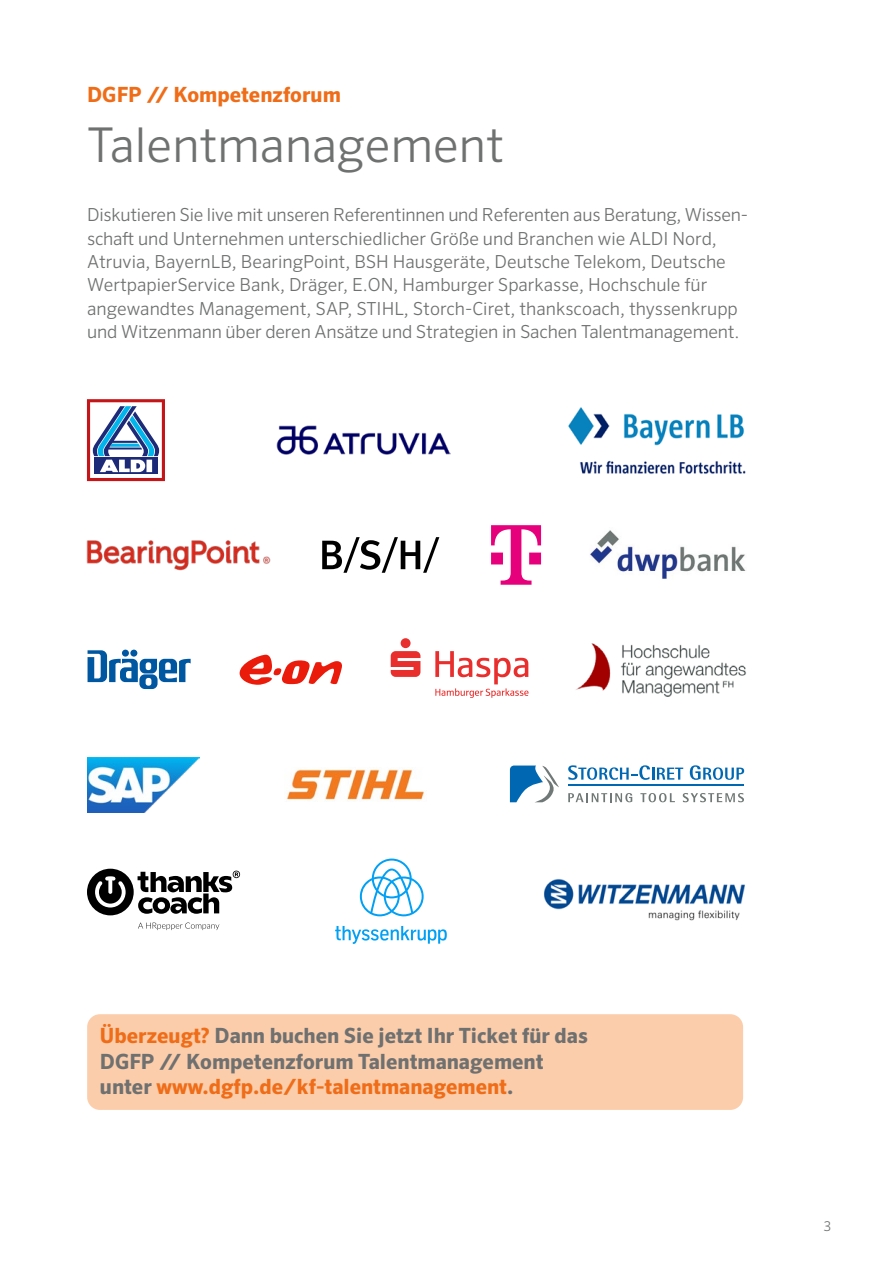
<style>
.page{position:relative;width:893px;height:1263px;background:#fff}
.page>*{position:absolute;margin:0;border:0;box-sizing:border-box;transform-origin:0 0}
.Headline_2{font:300 48px "Sero Pro";color:#6f7070}
.Headline_4_orange{font:700 21px/25.5px "Sero Pro";color:#6f7070}
.Headline_4_orange-2{font:700 21px "Sero Pro";color:#ef6d18}
.copy_12pt{font:300 18px/23.4px "Sero Pro";color:#6f7070}
.t1{font:300 13.5px "Sero Pro";color:#6f7070}
.s1{color:#ef6d18}
</style>
<div class="page">
<img style="left:568px;top:407px;width:178px;height:67px">
<svg style="left:240px;top:655px;width:102px;height:30px"></svg>
<div style="left:87px;top:869px;width:47px;height:46px;background:#000;border-radius:50%"></div>
<svg style="left:95px;top:876px;width:31px;height:31px"></svg>
<svg style="left:138px;top:871px;width:102px;height:43px"></svg>
<svg style="left:138px;top:922px;width:81px;height:8px"></svg>
<img style="left:86px;top:540px;width:185px;height:31px">
<img style="left:590px;top:530px;width:156px;height:49px">
<svg style="left:360px;top:858px;width:64px;height:58px"></svg>
<svg style="left:335px;top:926px;width:112px;height:18px"></svg>
<img style="left:286px;top:769px;width:139px;height:33px">
<svg style="left:322px;top:537px;width:117px;height:36px"></svg>
<svg style="left:88px;top:650px;width:103px;height:39px"></svg>
<img style="left:544px;top:879px;width:201px;height:42px">
<svg style="left:568px;top:765px;width:115px;height:15px"></svg>
<svg style="left:690px;top:765px;width:54px;height:15px"></svg>
<svg style="left:568px;top:793px;width:64px;height:9px"></svg>
<svg style="left:640px;top:793px;width:35px;height:9px"></svg>
<svg style="left:683px;top:793px;width:61px;height:9px"></svg>
<hr style="left:568px;top:784px;width:176px;height:2px;background:#0068b3">
<svg style="left:510px;top:765px;width:49px;height:37px"></svg>
<svg style="left:435px;top:651px;width:93px;height:47px"></svg>
<svg style="left:391px;top:638px;width:29px;height:39px"></svg>
<img style="left:88px;top:757px;width:111px;height:55px">
<svg style="left:491px;top:525px;width:50px;height:60px"></svg>
<img style="left:576px;top:643px;width:170px;height:54px">
<div style="left:87px;top:1014px;width:656px;height:96px;background:#fbcdab;border-radius:13px"></div>
<div style="left:85px;top:398px;width:82px;height:85px;background:linear-gradient(to bottom,#fff,#fff)"></div>
<svg style="left:87px;top:399px;width:78px;height:82px"></svg>
<img style="left:276px;top:425px;width:174px;height:30px">
<p class="Headline_4_orange-2" style="left:87px;top:82px;width:255px">DGFP // Kompetenzforum</p>
<p class="Headline_2" style="left:87px;top:116px;width:418px">Talentmanagement</p>
<p class="copy_12pt" style="left:87px;top:203px;width:660px">Diskutieren Sie live mit unseren Referentinnen und Referenten aus Beratung, Wissen&shy;schaft und Unternehmen unterschiedlicher Größe und Branchen wie ALDI Nord, Atruvia, BayernLB, BearingPoint, BSH Hausgeräte, Deutsche Telekom, Deutsche WertpapierService Bank, Dräger, E.ON, Hamburger Sparkasse, Hochschule für angewandtes Management, SAP, STIHL, Storch-Ciret, thankscoach, thyssenkrupp und Witzenmann über deren Ansätze und Strategien in Sachen Talentmanagement.</p>
<p class="Headline_4_orange" style="left:100px;top:1023px;width:490px"><span class="s1">Überzeugt?</span> Dann buchen Sie jetzt Ihr Ticket für das<br>DGFP // Kompetenzforum Talentmanagement unter <span class="s1">www.dgfp.de/kf-talentmanagement</span>.</p>
<p class="t1" style="left:824px;top:1218px;width:9px">3</p>
</div>
